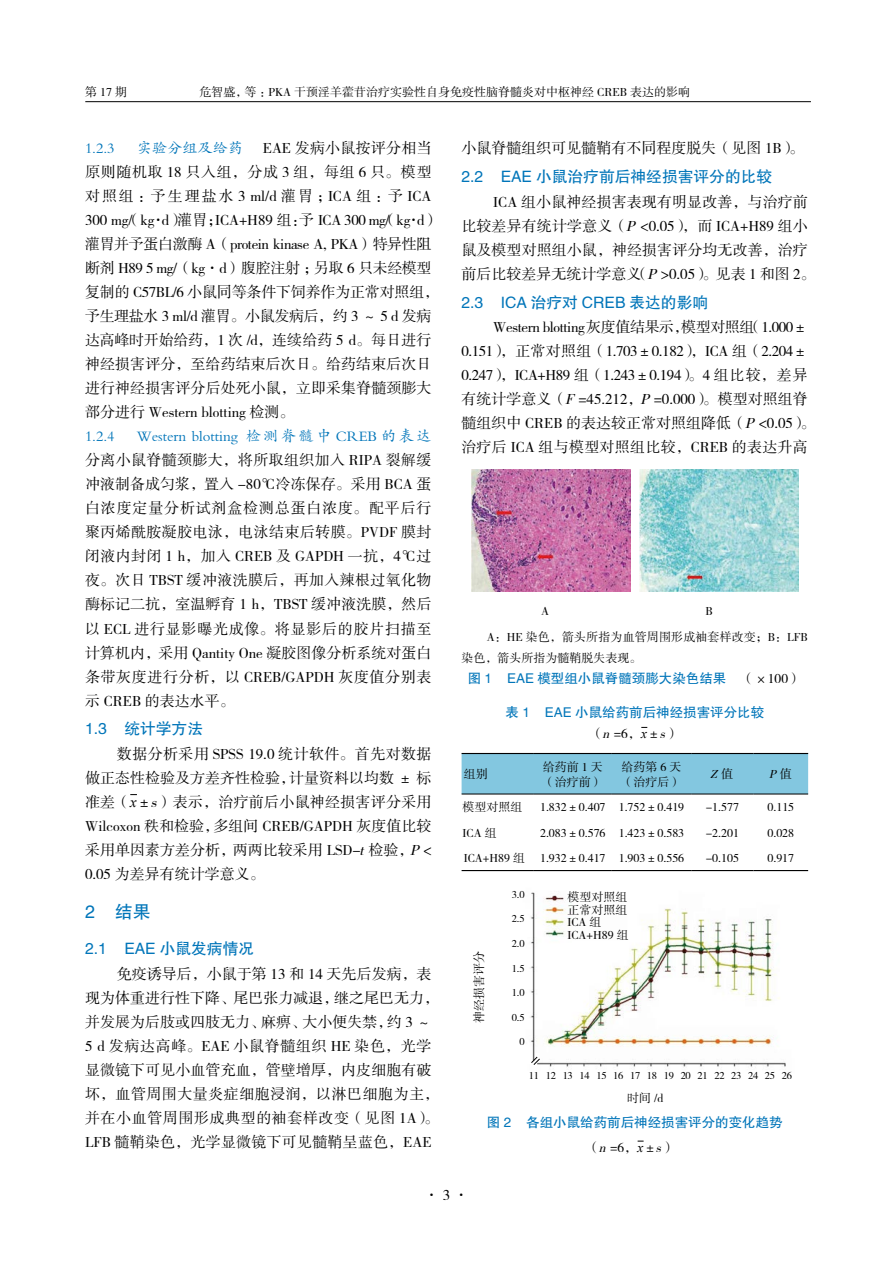
<style>
.page{position:relative;width:893px;height:1263px;background:#fff}
.page>*{position:absolute;margin:0;border:0;box-sizing:border-box;transform-origin:0 0}
.t1{font:18px "FZHTK GBK1 0";color:#0075b9}
.t2{font:15.75px "FZHTK GBK1 0";color:#0075b9}
.t3{font:15px/24px "FZSSK GBK1 0";color:#000}
.t4{font:15px "FZKTK GBK1 0";color:#0075b9}
.t5{font:13.5px "FZHTK GBK1 0";color:#0075b9}
.t6{font:13.5px "FZSSK GBK1 0";color:#000}
.t7{font:12px/15px "FZSSK GBK1 0";color:#000}
.t8{font:italic 12px "FZSSK GBK1 0";color:#000}
.t9{font:10.5px "FZSSK GBK1 0";letter-spacing:-.025em;color:#000}
.s1{font-family:"Times New Roman";font-style:italic}
.s2{font-style:italic}
.s3{font-family:"FZSSK GBK1 0";color:#000}
.s4{font-style:normal}
</style>
<div class="page">
<hr style="left:85px;top:101px;width:726px;height:1px;background:#000">
<div style="left:462px;top:754px;width:346px;height:40px;background:#83c7e0"></div>
<hr style="left:462px;top:753px;width:72px;height:1px;background:#000">
<hr style="left:534px;top:753px;width:78px;height:1px;background:#000">
<hr style="left:612px;top:753px;width:79px;height:1px;background:#000">
<hr style="left:691px;top:753px;width:63px;height:1px;background:#000">
<hr style="left:754px;top:753px;width:54px;height:1px;background:#000">
<hr style="left:462px;top:794px;width:72px;height:1px;background:#000">
<hr style="left:534px;top:794px;width:78px;height:1px;background:#000">
<hr style="left:612px;top:794px;width:79px;height:1px;background:#000">
<hr style="left:691px;top:794px;width:63px;height:1px;background:#000">
<hr style="left:754px;top:794px;width:54px;height:1px;background:#000">
<hr style="left:462px;top:870px;width:72px;height:1px;background:#000">
<hr style="left:534px;top:870px;width:78px;height:1px;background:#000">
<hr style="left:612px;top:870px;width:79px;height:1px;background:#000">
<hr style="left:691px;top:870px;width:63px;height:1px;background:#000">
<hr style="left:754px;top:870px;width:54px;height:1px;background:#000">
<img style="left:471px;top:469px;width:159px;height:122px">
<img style="left:640px;top:469px;width:159px;height:122px">
<img style="left:530px;top:892px;width:256px;height:175px">
<svg style="left:530px;top:1056px;width:11px;height:10px"></svg>
<p class="t7" style="left:85px;top:85px;width:43px">第 17 期</p>
<p class="t7" style="left:200px;top:85px;width:492px">危智盛，等：PKA 干预淫羊藿苷治疗实验性自身免疫性脑脊髓炎对中枢神经 CREB 表达的影响</p>
<p class="t3" style="left:85px;top:137px;width:356px;text-indent:178px">EAE 发病小鼠按评分相当原则随机取 18 只入组，分成 3 组，每组 6 只。模型对照组：予生理盐水 3 ml/d 灌胃；ICA 组：予 ICA<br>300 mg/（kg·d）灌胃；ICA+H89 组：予 ICA 300 mg/（kg·d）灌胃并予蛋白激酶 A（protein kinase A, PKA）特异性阻断剂 H89 5 mg/（kg·d）腹腔注射；另取 6 只未经模型复制的 C57BL/6 小鼠同等条件下饲养作为正常对照组，予生理盐水 3 ml/d 灌胃。小鼠发病后，约 3 ～ 5 d 发病达高峰时开始给药，1 次 /d，连续给药 5 d。每日进行神经损害评分，至给药结束后次日。给药结束后次日进行神经损害评分后处死小鼠，立即采集脊髓颈膨大部分进行 Western blotting 检测。</p>
<p class="t4" style="left:85px;top:428px;width:31px">1.2.4</p>
<p class="t4" style="left:137px;top:428px;width:296px">Western blotting 检测脊髓中 CREB 的表达</p>
<p class="t3" style="left:85px;top:449px;width:348px;text-align:justify">分离小鼠脊髓颈膨大，将所取组织加入 RIPA 裂解缓冲液制备成匀浆，置入 -80℃冷冻保存。采用 BCA 蛋白浓度定量分析试剂盒检测总蛋白浓度。配平后行聚丙烯酰胺凝胶电泳，电泳结束后转膜。PVDF 膜封闭液内封闭 1 h，加入 CREB 及 GAPDH 一抗，4℃过夜。次日 TBST 缓冲液洗膜后，再加入辣根过氧化物酶标记二抗，室温孵育 1 h，TBST 缓冲液洗膜，然后以 ECL 进行显影曝光成像。将显影后的胶片扫描至计算机内，采用 Qantity One 凝胶图像分析系统对蛋白条带灰度进行分析，以 CREB/GAPDH 灰度值分别表示 CREB 的表达水平。</p>
<p class="t2" style="left:85px;top:720px;width:120px">1.3 统计学方法</p>
<p class="t3" style="left:85px;top:743px;width:348px;text-align:justify;text-indent:32px">数据分析采用 SPSS 19.0 统计软件。首先对数据做正态性检验及方差齐性检验，计量资料以均数 ± 标准差（<span class="s1">x</span>±<span class="s2">s</span>）表示，治疗前后小鼠神经损害评分采用Wilcoxon 秩和检验，多组间 CREB/GAPDH 灰度值比较采用单因素方差分析，两两比较采用 LSD-<span class="s2">t</span>检验，<span class="s2">P</span>&lt; 0.05 为差异有统计学意义。</p>
<p class="t1" style="left:85px;top:902px;width:67px">2 结果</p>
<p class="t2" style="left:85px;top:940px;width:171px">2.1 EAE 小鼠发病情况</p>
<p class="t3" style="left:85px;top:963px;width:356px;text-indent:32px">免疫诱导后，小鼠于第 13 和 14 天先后发病，表现为体重进行性下降、尾巴张力减退，继之尾巴无力，并发展为后肢或四肢无力、麻痹、大小便失禁，约 3 ～<br>5 d 发病达高峰。EAE 小鼠脊髓组织 HE 染色，光学显微镜下可见小血管充血，管壁增厚，内皮细胞有破坏，血管周围大量炎症细胞浸润，以淋巴细胞为主，并在小血管周围形成典型的袖套样改变（见图 1A）。<br>LFB 髓鞘染色，光学显微镜下可见髓鞘呈蓝色，EAE</p>
<p class="t4" style="left:85px;top:140px;width:31px">1.2.3</p>
<p class="t4" style="left:137px;top:140px;width:108px">实验分组及给药</p>
<p class="t3" style="left:461px;top:137px;width:344px">小鼠脊髓组织可见髓鞘有不同程度脱失（见图 1B）。</p>
<p class="t2" style="left:461px;top:168px;width:312px">2.2 EAE 小鼠治疗前后神经损害评分的比较</p>
<p class="t3" style="left:461px;top:190px;width:356px;text-indent:32px">ICA 组小鼠神经损害表现有明显改善，与治疗前比较差异有统计学意义（<span class="s2">P</span> &lt;0.05），而 ICA+H89 组小鼠及模型对照组小鼠，神经损害评分均无改善，治疗前后比较差异无统计学意义（<span class="s2">P</span>&gt;0.05）。见表 1 和图 2。</p>
<p class="t2" style="left:461px;top:293px;width:248px">2.3 ICA 治疗对 CREB 表达的影响</p>
<p class="t3" style="left:461px;top:316px;width:356px;text-indent:32px">Western blotting灰度值结果示，模型对照组（1.000± 0.151），正常对照组（1.703±0.182），ICA 组（2.204± 0.247），ICA+H89 组（1.243±0.194）。4 组比较，差异有统计学意义（<span class="s2">F</span>=45.212，<span class="s2">P</span>=0.000）。模型对照组脊髓组织中 CREB 的表达较正常对照组降低（<span class="s2">P</span>&lt;0.05）。治疗后 ICA 组与模型对照组比较，CREB 的表达升高</p>
<p class="t7" style="left:541px;top:604px;width:9px">A</p>
<p class="t7" style="left:705px;top:604px;width:9px">B</p>
<p class="t7" style="left:461px;top:627px;width:348px;line-height:21px;text-indent:26px">A：HE 染色，箭头所指为血管周围形成袖套样改变；B：LFB染色，箭头所指为髓鞘脱失表现。</p>
<p class="t5" style="left:468px;top:671px;width:335px">图 1 EAE 模型组小鼠脊髓颈膨大染色结果 <span class="s3">（×100）</span></p>
<p class="t5" style="left:506px;top:705px;width:260px">表 1 EAE 小鼠给药前后神经损害评分比较</p>
<p class="t6" style="left:590px;top:727px;width:91px">（<span class="s2">n</span>=6，<span class="s1">x</span>±<span class="s2">s</span>）</p>
<p class="t7" style="left:464px;top:767px;width:25px">组别</p>
<p class="t7" style="left:543px;top:760px;width:61px">给药前 1 天（治疗前）</p>
<p class="t7" style="left:621px;top:760px;width:61px">给药第 6 天（治疗后）</p>
<p class="t8" style="left:711px;top:768px;width:24px">Z<span class="s4">值</span></p>
<p class="t8" style="left:769px;top:768px;width:24px">P<span class="s4">值</span></p>
<p class="t7" style="left:462px;top:800px;width:61px">模型对照组</p>
<p class="t7" style="left:540px;top:800px;width:146px">1.832±0.407 1.752±0.419</p>
<p class="t7" style="left:706px;top:800px;width:35px">-1.577</p>
<p class="t7" style="left:767px;top:800px;width:28px">0.115</p>
<p class="t7" style="left:462px;top:826px;width:36px">ICA 组</p>
<p class="t7" style="left:540px;top:826px;width:146px">2.083±0.576 1.423±0.583</p>
<p class="t7" style="left:706px;top:826px;width:35px">-2.201</p>
<p class="t7" style="left:767px;top:826px;width:28px">0.028</p>
<p class="t7" style="left:464px;top:851px;width:63px">ICA+H89 组</p>
<p class="t7" style="left:540px;top:851px;width:146px">1.932±0.417 1.903±0.556</p>
<p class="t7" style="left:706px;top:851px;width:35px">-0.105</p>
<p class="t7" style="left:767px;top:851px;width:28px">0.917</p>
<p class="t7" style="left:472px;top:1023px;width:73px;rotate:-90deg">神经损害评分</p>
<p class="t9" style="left:512px;top:889px;width:14px">3.0</p>
<p class="t9" style="left:512px;top:913px;width:14px">2.5</p>
<p class="t9" style="left:512px;top:938px;width:14px">2.0</p>
<p class="t9" style="left:512px;top:962px;width:14px">1.5</p>
<p class="t9" style="left:512px;top:987px;width:14px">1.0</p>
<p class="t9" style="left:512px;top:1012px;width:14px">0.5</p>
<p class="t9" style="left:519px;top:1036px;width:7px">0</p>
<p class="t7" style="left:567px;top:890px;width:61px;line-height:13.5px">模型对照组正常对照组</p>
<p class="t7" style="left:567px;top:916px;width:63px;line-height:12.8px">ICA 组<br>ICA+H89 组</p>
<p class="t9" style="left:529px;top:1069px;width:264px">11 12 13 14 15 16 17 18 19 20 21 22 23 24 25 26</p>
<p class="t7" style="left:627px;top:1090px;width:38px">时间 /d</p>
<p class="t5" style="left:487px;top:1114px;width:297px">图 2 各组小鼠给药前后神经损害评分的变化趋势</p>
<p class="t6" style="left:586px;top:1140px;width:91px">（<span class="s2">n</span>=6，<span class="s1">x</span>±<span class="s2">s</span>）</p>
<p class="t3" style="left:424px;top:1183px;width:46px">· 3 ·</p>
</div>
